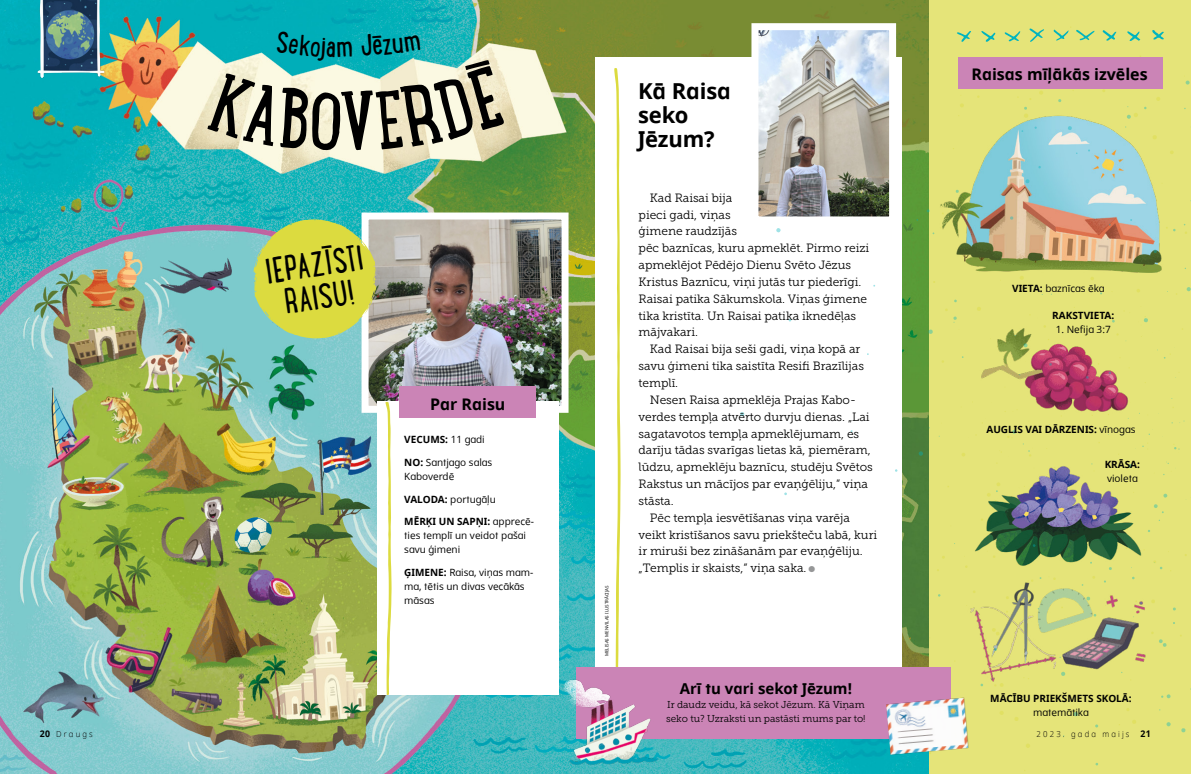
<style>
.page{position:relative;width:1191px;height:774px;background:#fff}
.page>*{position:absolute;margin:0;border:0;box-sizing:border-box;transform-origin:0 0}
.t1{font:38px/33px "Lunch Box";color:#000;text-align:center;scale:.94 1}
.h2_22_24{font:700 22px/24px "Dots Solidlds Lat";letter-spacing:-.005em;color:#000}
.t2{font:700 16px "Dots Solidlds Lat";color:#000}
.t3{font:700 15px "Dots Solidlds Lat";color:#000}
.p2_Museo{font:12px/16.8px "Museo Slablds Lat 300";letter-spacing:-.005em;color:#000}
.p2__left{font:10px/14.1px "Dots Solidlds Lat";color:#000}
.p2__left-2{font:700 10px/14.1px "Dots Solidlds Lat";color:#000;text-align:center}
.p1_aside_sidebar_fir{font:10px/14.1px "Museo Slablds Lat 300";letter-spacing:-.005em;color:#000}
.t4{font:300 8.2px "Dots Solidlds Lat";letter-spacing:.28em;color:#000;scale:.95 1}
.FIGimg-CRDT_para{font:4.5px "Dots Solidlds Lat";color:#000}
.s1{font-weight:400}
.s2{font-weight:700}
.s3{font-family:"Ding P Ilds Dpi";font-size:8.5px;color:#969798}
.s4{font-weight:700;font-size:9.2px}
</style>
<div class="page">
<img style="left:0;top:0;width:929px;height:774px">
<div style="left:929px;top:0;width:262px;height:774px;background:#e5e479"></div>
<svg style="left:1029px;top:28px;width:15px;height:14px"></svg>
<svg style="left:1127px;top:31px;width:13px;height:10px"></svg>
<svg style="left:1102px;top:30px;width:14px;height:11px"></svg>
<svg style="left:1152px;top:30px;width:11px;height:10px"></svg>
<svg style="left:1053px;top:27px;width:41px;height:14px"></svg>
<svg style="left:1004px;top:31px;width:16px;height:10px"></svg>
<svg style="left:981px;top:31px;width:14px;height:11px"></svg>
<svg style="left:957px;top:31px;width:14px;height:11px"></svg>
<img style="left:35px;top:0;width:71px;height:78px">
<div style="left:595px;top:57px;width:306px;height:650px;background:#fff"></div>
<svg style="left:614px;top:68px;width:6px;height:574px"></svg>
<div style="left:576px;top:667px;width:375px;height:72px;background:#cb84b6"></div>
<img style="left:369px;top:220px;width:191px;height:185px">
<div style="left:361px;top:212px;width:207px;height:201px;border:7px solid #fff"></div>
<img style="left:759px;top:31px;width:129px;height:184px">
<div style="left:751px;top:23px;width:145px;height:200px;border:7px solid #fff"></div>
<div style="left:377px;top:402px;width:181px;height:293px;background:#fff"></div>
<svg style="left:385px;top:402px;width:6px;height:293px"></svg>
<img style="left:924px;top:51px;width:266px;height:723px">
<img style="left:121px;top:241px;width:133px;height:76px">
<img style="left:543px;top:642px;width:120px;height:132px">
<img style="left:886px;top:697px;width:83px;height:58px">
<svg style="left:986px;top:482px;width:14px;height:20px"></svg>
<svg style="left:1126px;top:463px;width:6px;height:5px"></svg>
<svg style="left:1163px;top:493px;width:4px;height:5px"></svg>
<svg style="left:1108px;top:567px;width:4px;height:3px"></svg>
<svg style="left:1026px;top:544px;width:9px;height:4px"></svg>
<svg style="left:1037px;top:600px;width:6px;height:9px"></svg>
<svg style="left:1060px;top:671px;width:5px;height:5px"></svg>
<svg style="left:1186px;top:287px;width:5px;height:4px"></svg>
<svg style="left:1023px;top:107px;width:5px;height:11px"></svg>
<svg style="left:928px;top:329px;width:5px;height:5px"></svg>
<svg style="left:1023px;top:343px;width:4px;height:5px"></svg>
<svg style="left:1111px;top:320px;width:4px;height:3px"></svg>
<svg style="left:1086px;top:596px;width:4px;height:5px"></svg>
<svg style="left:1161px;top:694px;width:9px;height:4px"></svg>
<svg style="left:1073px;top:711px;width:5px;height:5px"></svg>
<svg style="left:1181px;top:728px;width:4px;height:5px"></svg>
<svg style="left:993px;top:648px;width:4px;height:3px"></svg>
<svg style="left:1126px;top:113px;width:12px;height:6px"></svg>
<svg style="left:776px;top:228px;width:4px;height:5px"></svg>
<svg style="left:1006px;top:212px;width:12px;height:8px"></svg>
<svg style="left:1184px;top:76px;width:5px;height:9px"></svg>
<svg style="left:1172px;top:607px;width:4px;height:4px"></svg>
<svg style="left:1166px;top:722px;width:4px;height:4px"></svg>
<svg style="left:1138px;top:316px;width:21px;height:21px"></svg>
<svg style="left:1153px;top:249px;width:4px;height:4px"></svg>
<svg style="left:955px;top:190px;width:4px;height:3px"></svg>
<svg style="left:918px;top:451px;width:5px;height:5px"></svg>
<svg style="left:1007px;top:429px;width:9px;height:9px"></svg>
<svg style="left:1151px;top:631px;width:15px;height:16px"></svg>
<svg style="left:1023px;top:179px;width:6px;height:11px"></svg>
<svg style="left:740px;top:412px;width:4px;height:5px"></svg>
<svg style="left:945px;top:308px;width:12px;height:15px"></svg>
<svg style="left:1067px;top:126px;width:5px;height:4px"></svg>
<svg style="left:1153px;top:504px;width:10px;height:9px"></svg>
<svg style="left:1153px;top:560px;width:9px;height:9px"></svg>
<svg style="left:1128px;top:213px;width:4px;height:8px"></svg>
<svg style="left:1108px;top:223px;width:9px;height:3px"></svg>
<svg style="left:1135px;top:600px;width:7px;height:5px"></svg>
<svg style="left:1090px;top:277px;width:13px;height:17px"></svg>
<svg style="left:1060px;top:358px;width:5px;height:6px"></svg>
<svg style="left:1022px;top:443px;width:11px;height:14px"></svg>
<svg style="left:1175px;top:372px;width:4px;height:6px"></svg>
<svg style="left:1173px;top:444px;width:6px;height:9px"></svg>
<svg style="left:1179px;top:420px;width:5px;height:3px"></svg>
<svg style="left:1148px;top:430px;width:5px;height:5px"></svg>
<svg style="left:1142px;top:442px;width:6px;height:7px"></svg>
<svg style="left:1185px;top:497px;width:5px;height:3px"></svg>
<svg style="left:1163px;top:462px;width:13px;height:13px"></svg>
<svg style="left:1157px;top:348px;width:18px;height:11px"></svg>
<div style="left:958px;top:57px;width:204px;height:31px;background:#cb84b6"></div>
<div style="left:400px;top:387px;width:136px;height:31px;background:#cb84b6"></div>
<svg style="left:254px;top:219px;width:122px;height:119px;background:#c8d55b"></svg>
<svg style="left:207px;top:31px;width:299px;height:120px;background:#b6decb"></svg>
<p class="t1" style="left:263px;top:254px;width:105px;rotate:-9deg">IEPAZĪSTI<br>RAISU!</p>
<p class="t2" style="left:430px;top:392px;width:77px">Par Raisu</p>
<p class="p2__left-2" style="left:404px;top:432px;width:82px">VECUMS: <span class="s1">11 gadi</span></p>
<p class="p2__left" style="left:404px;top:455px;width:90px"><span class="s2">NO:</span> Santjago salas<br>Kaboverdē</p>
<p class="p2__left" style="left:404px;top:492px;width:93px"><span class="s2">VALODA:</span> portugāļu</p>
<p class="p2__left" style="left:404px;top:514px;width:131px"><span class="s2">MĒRĶI UN SAPŅI:</span> apprecē&shy;ties templī un veidot pašai savu ģimeni</p>
<p class="p2__left" style="left:404px;top:565px;width:131px"><span class="s2">ĢIMENE:</span> Raisa, viņas mam&shy;ma, tētis un divas vecākās māsas</p>
<p class="FIGimg-CRDT_para" style="left:603px;top:656px;width:73px;rotate:-90deg">MELISAS MENVILAS ILUSTRĀCIJAS</p>
<p class="h2_22_24" style="left:638px;top:80px;width:94px">Kā Raisa seko<br>Jēzum?</p>
<p class="p2_Museo" style="left:638px;top:189px;width:232px;text-indent:11px">Kad Raisai bija<br>pieci gadi, viņas<br>ģimene raudzījās<br>pēc baznīcas, kuru apmeklēt. Pirmo reizi apmeklējot Pēdējo Dienu Svēto Jēzus<br>Kristus Baznīcu, viņi jutās tur piederīgi.<br>Raisai patika Sākumskola. Viņas ģimene tika kristīta. Un Raisai patika iknedēļas mājvakari.</p>
<p class="p2_Museo" style="left:638px;top:340px;width:227px;text-indent:11px">Kad Raisai bija seši gadi, viņa kopā ar savu ģimeni tika saistīta Resifi Brazīlijas templī.</p>
<p class="p2_Museo" style="left:638px;top:391px;width:236px;text-indent:11px">Nesen Raisa apmeklēja Prajas Kabo&shy;verdes tempļa atvērto durvju dienas. „Lai sagatavotos tempļa apmeklējumam, es darīju tādas svarīgas lietas kā, piemēram, lūdzu, apmeklēju baznīcu, studēju Svētos Rakstus un mācījos par evaņģēliju,” viņa stāsta.</p>
<p class="p2_Museo" style="left:638px;top:509px;width:240px;text-indent:11px">Pēc tempļa iesvētīšanas viņa varēja veikt kristīšanos savu priekšteču labā, kuri ir miruši bez zināšanām par evaņģēliju. „Templis ir skaists,” viņa saka. <span class="s3">●</span></p>
<p class="t2" style="left:971px;top:62px;width:178px">Raisas mīļākās izvēles</p>
<p class="p2__left" style="left:1012px;top:281px;width:94px"><span class="s2">VIETA:</span> baznīcas ēka</p>
<p class="p2__left-2" style="left:1052px;top:308px;width:63px">RAKSTVIETA:</p>
<p class="p2__left" style="left:1055px;top:322px;width:56px">1. Nefija 3:7</p>
<p class="p2__left-2" style="left:986px;top:422px;width:150px">AUGLIS VAI DĀRZENIS: <span class="s1">vīnogas</span></p>
<p class="p2__left" style="left:1104px;top:457px;width:37px"><span class="s2">KRĀSA: </span>violeta</p>
<p class="t3" style="left:680px;top:677px;width:174px">Arī tu vari sekot Jēzum!</p>
<p class="p1_aside_sidebar_fir" style="left:666px;top:697px;width:201px">Ir daudz veidu, kā sekot Jēzum. Kā Viņam seko tu? Uzraksti un pastāsti mums par to!</p>
<p class="p2__left-2" style="left:990px;top:691px;width:143px">MĀCĪBU PRIEKŠMETS SKOLĀ: <span class="s1">matemātika</span></p>
<p class="t4" style="left:40px;top:728px;width:57px"><span class="s4">20</span> Draugs</p>
<p class="t4" style="left:1036px;top:728px;width:122px">2023. gada maijs <span class="s4">21</span></p>
</div>
